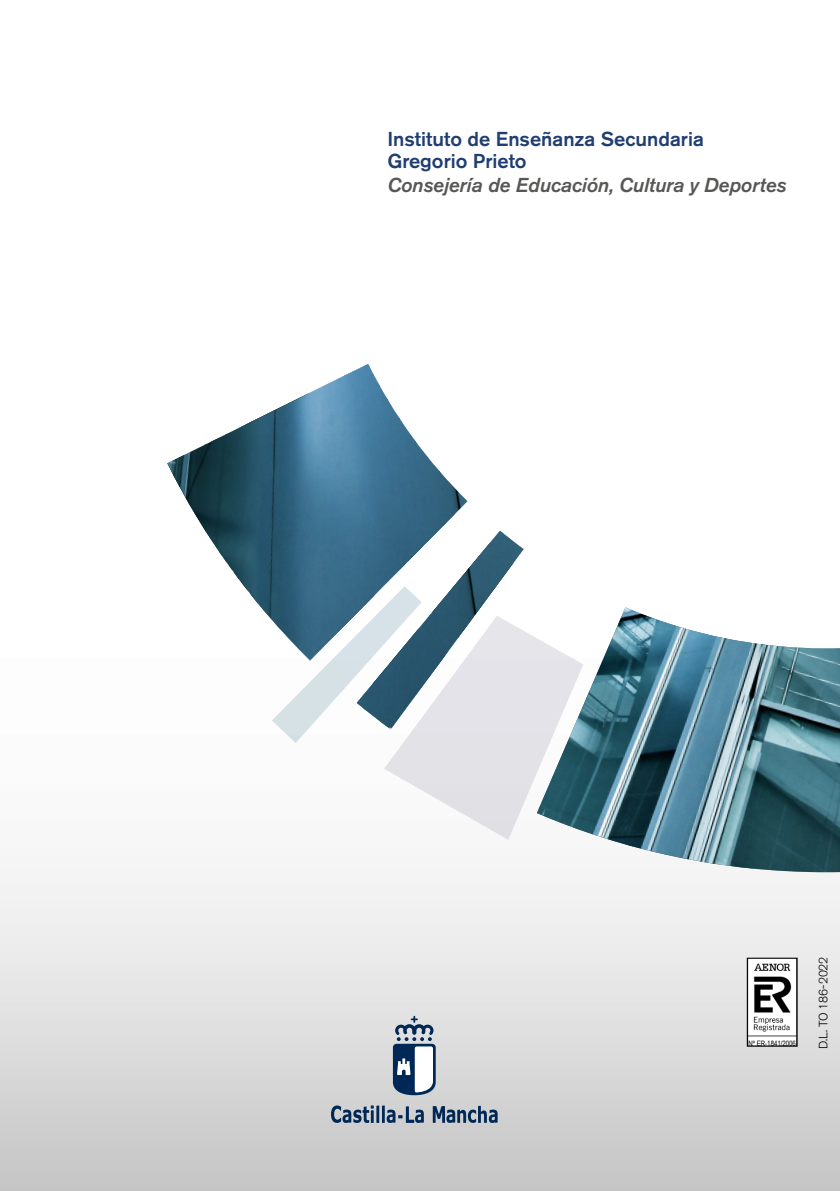
<style>
.page{position:relative;width:840px;height:1191px;background:#fff}
.page>*{position:absolute;margin:0;border:0;box-sizing:border-box;transform-origin:0 0}
.t1{font:500 20px/22px "Akzidenz Grotesk BE";color:#203e71}
.t2{font:italic 500 20px "Akzidenz Grotesk BE";letter-spacing:-.005em;color:#575756}
.t3{font:300 12px "Akzidenz Grotesk BE";letter-spacing:-.005em;color:#000}
.t4{font:7.4px "Arial Narrow";color:#000}
</style>
<div class="page">
<div style="left:0;top:478px;width:839px;height:713px;background:linear-gradient(to bottom,#fff,#d2d2d2)"></div>
<img style="left:167px;top:478px;width:672px;height:394px">
<img style="left:167px;top:364px;width:356px;height:364px">
<svg style="left:384px;top:616px;width:199px;height:224px"></svg>
<svg style="left:272px;top:586px;width:149px;height:157px"></svg>
<svg style="left:432px;top:1105px;width:65px;height:18px"></svg>
<svg style="left:331px;top:1105px;width:92px;height:18px;background:#798a9d"></svg>
<svg style="left:392px;top:1015px;width:43px;height:80px"></svg>
<img style="left:746px;top:957px;width:51px;height:89px">
<p class="t1" style="left:387px;top:128px;width:318px">Instituto de Enseñanza Secundaria<br>Gregorio Prieto</p>
<p class="t2" style="left:387px;top:174px;width:400px">Consejería de Educación, Cultura y Deportes</p>
<p class="t4" style="left:748px;top:1038px;width:49px">Nº ER-1841/2006</p>
<p class="t3" style="left:816px;top:1049px;width:94px;rotate:-90deg">D.L. TO 186-2022</p>
</div>
